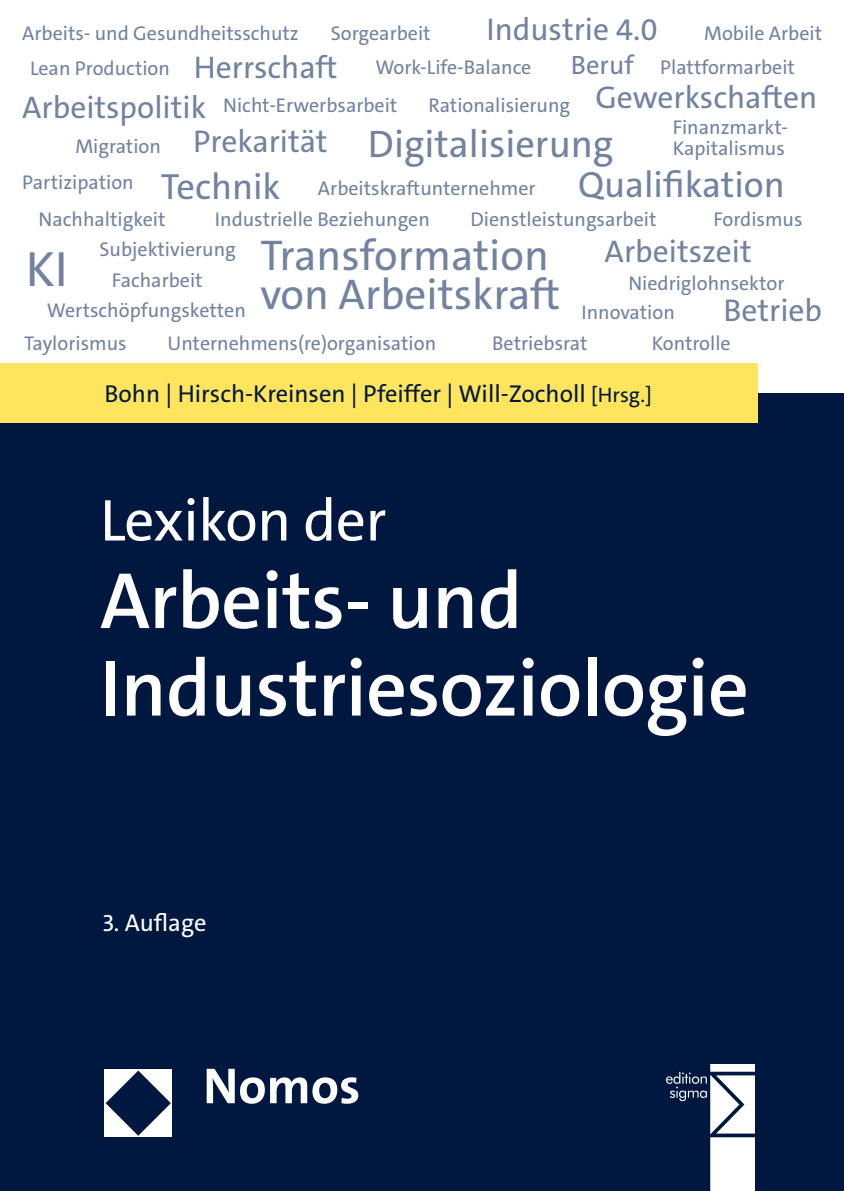
<style>
.page{position:relative;width:844px;height:1191px;background:#fff}
.page>*{position:absolute;margin:0;border:0;box-sizing:border-box;transform-origin:0 0}
.t1{font:600 80.5px/87.5px "The Sans C5";letter-spacing:-.01em;color:#fff}
.t2{font:59.5px "The Sans C5";letter-spacing:-.01em;color:#fff}
.t3{font:700 51.1px "The Sans C5";color:#fff}
.t4{font:49.88px "The Sans C5";color:#72829f}
.t5{font:43.23px/38.3px "The Sans C5";color:#72829f}
.t6{font:38.5px "The Sans C5";color:#72829f}
.t7{font:36.57px "The Sans C5";color:#72829f}
.t8{font:31.5px "The Sans C5";color:#72829f}
.t9{font:26.6px "The Sans C5";color:#72829f}
.t10{font:24.5px "The Sans C5";color:#00183f}
.t11{font:24.5px "The Sans C5";letter-spacing:-.005em;color:#fff}
.t12{font:19.95px/34.6px "The Sans C5";color:#72829f}
.s1{font-size:31.5px}
.s2{font-size:21px}
</style>
<div class="page">
<div style="left:0;top:393px;width:843px;height:798px;background:#00183f"></div>
<div style="left:0;top:363px;width:756px;height:60px;background:#ffe55e"></div>
<div style="left:104px;top:1068px;width:68px;height:68px;background:#fff"></div>
<svg style="left:106px;top:1070px;width:65px;height:65px"></svg>
<img style="left:666px;top:1064px;width:88px;height:127px">
<p class="t12" style="left:331px;top:16px;width:101px">Sorgearbeit</p>
<h3 class="t8" style="left:486px;top:9px;width:173px">Industrie 4.0</h3>
<p class="t12" style="left:30px;top:16px;width:502px;text-indent:-8px">Arbeits- und Gesundheitsschutz<br>Lean Production <span class="s1">Herrschaft</span> Work-Life-Balance</p>
<p class="t12" style="left:22px;top:88px;width:376px"><span class="s1">Arbeitspolitik</span> Nicht-Erwerbsarbeit</p>
<p class="t12" style="left:704px;top:16px;width:119px">Mobile Arbeit</p>
<h3 class="t9" style="left:570px;top:48px;width:64px">Beruf</h3>
<p class="t12" style="left:660px;top:50px;width:136px">Plattformarbeit</p>
<h3 class="t8" style="left:595px;top:77px;width:223px">Gewerkschaften</h3>
<p class="t12" style="left:428px;top:88px;width:143px">Rationalisierung</p>
<p class="t12" style="left:672px;top:116px;width:117px;line-height:21px">Finanzmarkt-<br>Kapitalismus</p>
<h3 class="t8" style="left:193px;top:121px;width:136px">Prekarität</h3>
<h3 class="t6" style="left:368px;top:120px;width:247px">Digitalisierung</h3>
<p class="t12" style="left:75px;top:129px;width:87px">Migration</p>
<h3 class="t7" style="left:578px;top:161px;width:208px">Qualifikation</h3>
<h3 class="t7" style="left:161px;top:163px;width:121px">Technik</h3>
<p class="t12" style="left:22px;top:165px;width:113px">Partizipation</p>
<p class="t12" style="left:100px;top:204px;width:331px;line-height:29.9px;text-indent:115px">Industrielle Beziehungen<br>Subjektivierung</p>
<p class="t12" style="left:318px;top:171px;width:219px">Arbeitskraftunternehmer</p>
<p class="t12" style="left:39px;top:202px;width:128px">Nachhaltigkeit</p>
<p class="t12" style="left:470px;top:202px;width:187px">Dienstleistungsarbeit</p>
<p class="t12" style="left:713px;top:202px;width:91px">Fordismus</p>
<h3 class="t5" style="left:260px;top:237px;width:301px">Transformation von Arbeitskraft</h3>
<p class="t12" style="left:492px;top:326px;width:97px">Betriebsrat</p>
<h3 class="t8" style="left:604px;top:231px;width:149px">Arbeitszeit</h3>
<h3 class="t4" style="left:26px;top:237px;width:44px">KI</h3>
<p class="t12" style="left:112px;top:263px;width:92px">Facharbeit</p>
<p class="t12" style="left:628px;top:266px;width:157px">Niedriglohnsektor</p>
<h3 class="t8" style="left:723px;top:290px;width:100px">Betrieb</h3>
<p class="t12" style="left:47px;top:293px;width:200px">Wertschöpfungsketten</p>
<p class="t12" style="left:581px;top:295px;width:95px">Innovation</p>
<p class="t12" style="left:167px;top:326px;width:270px">Unternehmens(re)organisation</p>
<p class="t12" style="left:24px;top:326px;width:104px">Taylorismus</p>
<p class="t12" style="left:651px;top:326px;width:80px">Kontrolle</p>
<p class="t10" style="left:104px;top:378px;width:549px">Bohn | Hirsch-Kreinsen | Pfeiffer | Will-Zocholl <span class="s2">[Hrsg.]</span></p>
<h2 class="t2" style="left:100px;top:482px;width:288px">Lexikon der</h2>
<h1 class="t1" style="left:100px;top:557px;width:650px">Arbeits- und<br>Industriesoziologie</h1>
<p class="t11" style="left:102px;top:907px;width:105px">3. Auflage</p>
<h3 class="t3" style="left:203px;top:1053px;width:159px">Nomos</h3>
</div>
